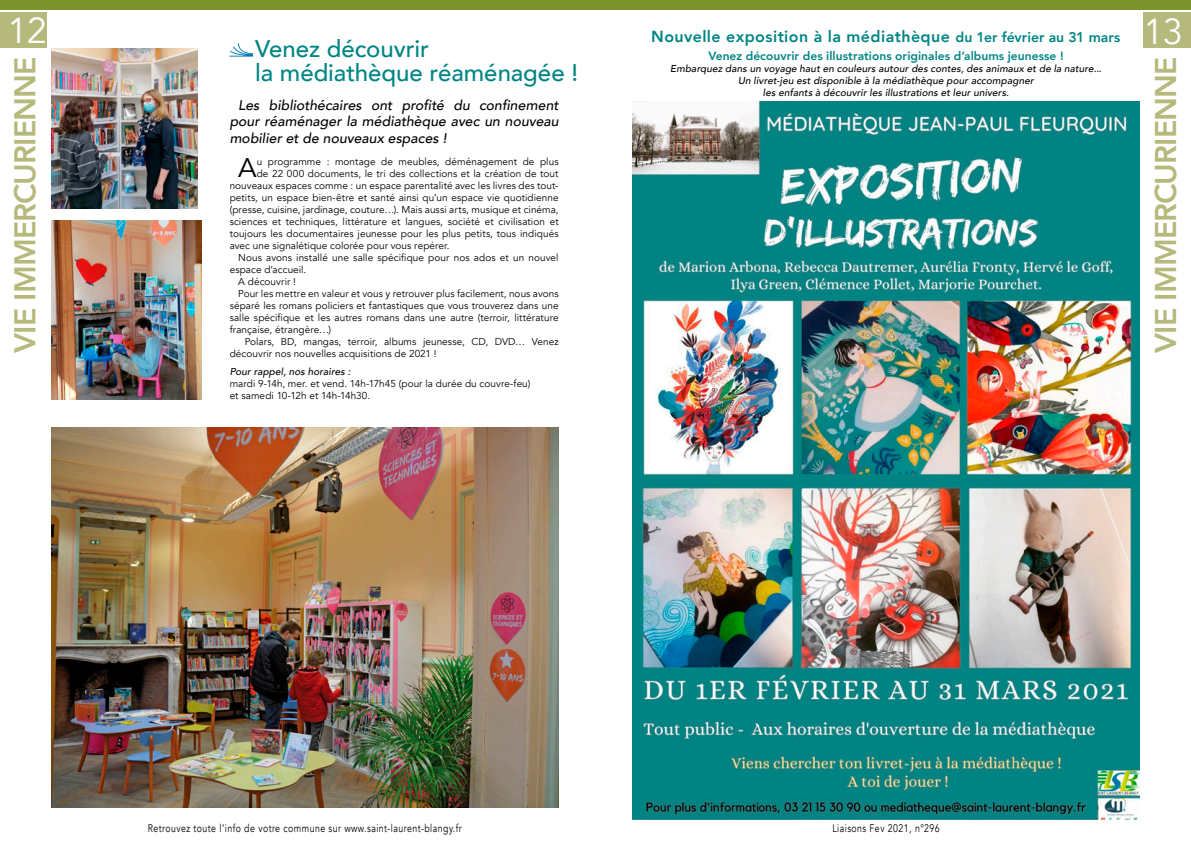
<style>
.page{position:relative;width:1191px;height:842px;background:#fff}
.page>*{position:absolute;margin:0;border:0;box-sizing:border-box;transform-origin:0 0}
.t1{font:36px "Avenir";color:#fff}
.Texte_2016{font:800 30px "Avenir";letter-spacing:-.03em;color:#b5b97c}
.Texte_2016-2{font:26.9px "Avenir";color:#000}
.Texte_2016-3{font:500 24px "Avenir";color:#008585}
.Texte_2016-4{font:800 16px "Avenir";letter-spacing:.025em;color:#008585}
.Texte_2016-5{font:italic 500 14px/16.8px "Avenir";letter-spacing:.005em;color:#000;text-align:justify}
.Texte_2016-6{font:800 12px "Avenir";letter-spacing:.005em;color:#008585}
.t2{font:11px "Avenir";letter-spacing:.05em;color:#000;scale:.8 1}
.Texte_2016-7{font:10px/12px "Avenir";letter-spacing:.005em;color:#000}
.Texte_2016-8{font:italic 500 10px/12px "Avenir";letter-spacing:.01em;color:#000;text-align:center}
.s1{font-size:14px}
</style>
<div class="page">
<img style="left:51px;top:428px;width:507px;height:380px">
<img style="left:51px;top:220px;width:150px;height:179px">
<img style="left:51px;top:48px;width:147px;height:160px">
<svg style="left:230px;top:43px;width:23px;height:14px"></svg>
<img style="left:632px;top:102px;width:508px;height:717px">
<div style="left:0;top:13px;width:47px;height:35px;background:#b5b97c"></div>
<div style="left:0;top:0;width:595px;height:10px;background:#7c922d"></div>
<div style="left:595px;top:0;width:596px;height:10px;background:#7c922d"></div>
<div style="left:1143px;top:13px;width:48px;height:35px;background:#b5b97c"></div>
<h1 class="t1" style="left:8px;top:9px;width:41px">12</h1>
<h1 class="t1" style="left:1143px;top:10px;width:41px">13</h1>
<p class="Texte_2016-4" style="left:651px;top:24px;width:471px">Nouvelle exposition à la médiathèque <span class="s1">du 1er février au 31 mars</span></p>
<p class="Texte_2016-3" style="left:255px;top:27px;width:175px">Venez découvrir</p>
<p class="Texte_2016-3" style="left:255px;top:51px;width:324px">la médiathèque réaménagée !</p>
<p class="Texte_2016-5" style="left:230px;top:97px;width:330px;text-indent:9px">Les bibliothécaires ont profité du confinement pour réaménager la médiathèque avec un nouveau mobilier et de nouveaux espaces !</p>
<p class="Texte_2016-6" style="left:708px;top:47px;width:357px">Venez découvrir des illustrations originales d’albums jeunesse !</p>
<p class="Texte_2016-8" style="left:670px;top:63px;width:433px">Embarquez dans un voyage haut en couleurs autour des contes, des animaux et de la nature...</p>
<p class="Texte_2016-8" style="left:738px;top:75px;width:297px">Un livret-jeu est disponible à la médiathèque pour accompagner les enfants à découvrir les illustrations et leur univers.</p>
<p class="Texte_2016" style="left:2px;top:353px;width:298px;rotate:-90deg">VIE IMMERCURIENNE</p>
<p class="Texte_2016" style="left:1142px;top:353px;width:298px;rotate:-90deg">VIE IMMERCURIENNE</p>
<p class="Texte_2016-2" style="left:238px;top:152px;width:20px">A</p>
<p class="Texte_2016-7" style="left:257px;top:156px;width:303px">u programme : montage de meubles, déménagement de plus</p>
<p class="Texte_2016-7" style="left:257px;top:168px;width:303px">de 22 000 documents, le tri des collections et la création de tout</p>
<p class="Texte_2016-7" style="left:230px;top:180px;width:330px">nouveaux espaces comme : un espace parentalité avec les livres des tout-</p>
<p class="Texte_2016-7" style="left:230px;top:192px;width:330px">petits, un espace bien-être et santé ainsi qu’un espace vie quotidienne</p>
<p class="Texte_2016-7" style="left:230px;top:204px;width:330px">(presse, cuisine, jardinage, couture…). Mais aussi arts, musique et cinéma,</p>
<p class="Texte_2016-7" style="left:230px;top:216px;width:330px">sciences et techniques, littérature et langues, société et civilisation et</p>
<p class="Texte_2016-7" style="left:230px;top:228px;width:330px">toujours les documentaires jeunesse pour les plus petits, tous indiqués</p>
<p class="Texte_2016-7" style="left:230px;top:240px;width:221px">avec une signalétique colorée pour vous repérer.</p>
<p class="Texte_2016-7" style="left:230px;top:252px;width:330px;text-indent:9px">Nous avons installé une salle spécifique pour nos ados et un nouvel espace d’accueil.</p>
<p class="Texte_2016-7" style="left:238px;top:276px;width:59px">A découvrir !</p>
<p class="Texte_2016-7" style="left:230px;top:288px;width:330px;text-align:justify;text-indent:9px">Pour les mettre en valeur et vous y retrouver plus facilement, nous avons séparé les romans policiers et fantastiques que vous trouverez dans une salle spécifique et les autres romans dans une autre (terroir, littérature française, étrangère…)</p>
<p class="Texte_2016-7" style="left:230px;top:336px;width:330px;text-indent:15px">Polars, BD, mangas, terroir, albums jeunesse, CD, DVD… Venez découvrir nos nouvelles acquisitions de 2021 !</p>
<p class="Texte_2016-8" style="left:230px;top:366px;width:122px">Pour rappel, nos horaires :</p>
<p class="Texte_2016-7" style="left:230px;top:378px;width:302px">mardi 9-14h, mer. et vend. 14h-17h45 (pour la durée du couvre-feu) et samedi 10-12h et 14h-14h30.</p>
<p class="t2" style="left:148px;top:822px;width:394px">Retrouvez toute l’info de votre commune sur www.saint-laurent-blangy.fr</p>
<p class="t2" style="left:832px;top:822px;width:136px">Liaisons Fev 2021, n°296</p>
</div>
